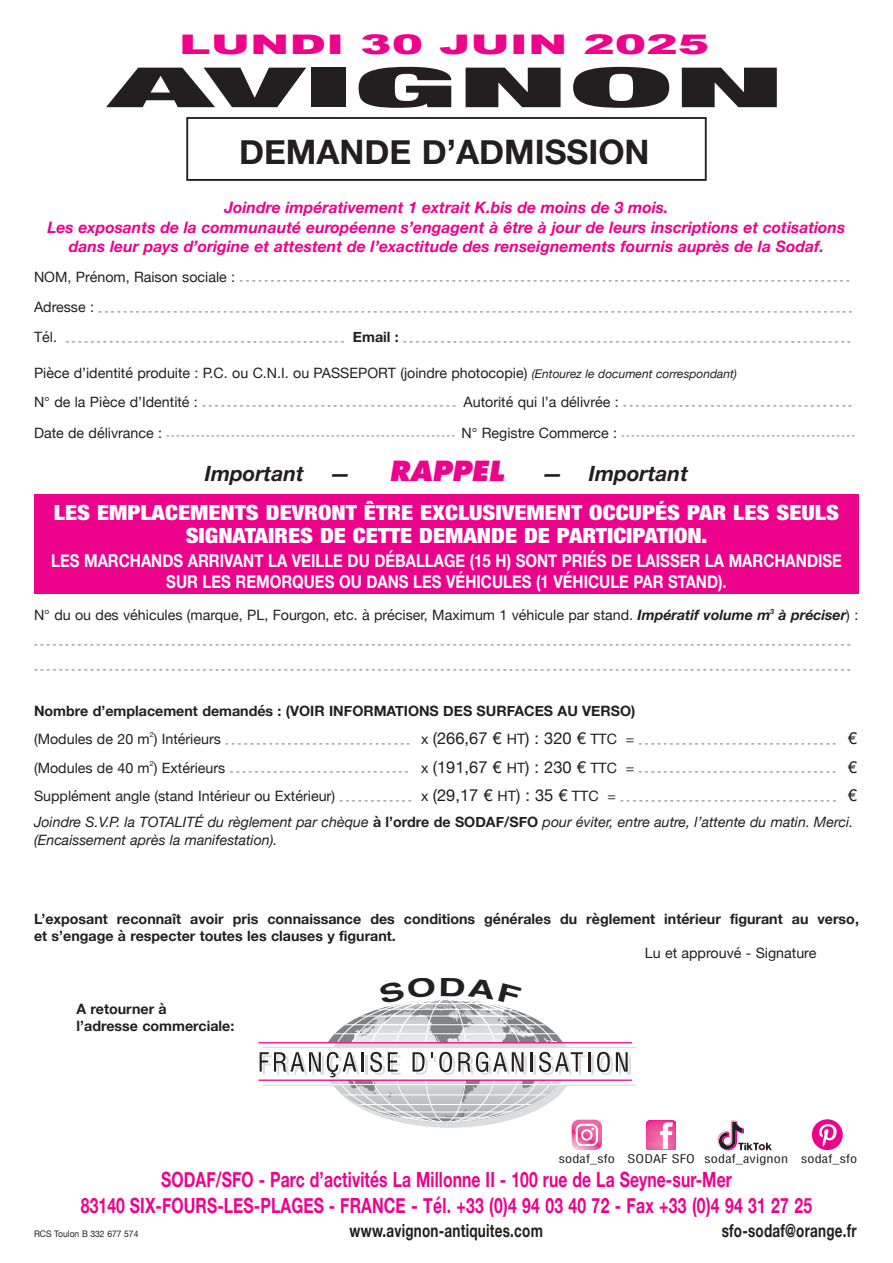
<style>
.page{position:relative;width:893px;height:1263px;background:#fff}
.page>*{position:absolute;margin:0;border:0;box-sizing:border-box;transform-origin:0 0}
.t1{font:900 condensed 55.35px "Helvetica Neue";color:#231f20;scale:3.4 1}
.t2{font:700 33.75px "Helvetica Neue";color:#231f20}
.t3{font:900 27px "Arial";color:#ed028c;scale:1.75 1}
.t4{font:italic 800 27px "Futura Std";color:#ed028c}
.t5{font:700 21px/26.5px "Helvetica Neue";letter-spacing:.005em;color:#ed028c;text-align:center;scale:.75 1}
.t6{font:900 condensed 21px/22.5px "Helvetica Neue";color:#fff;text-align:center;scale:1.15 1}
.t7{font:italic 700 21px "Helvetica Neue";color:#231f20}
.t8{font:700 18px "Helvetica Neue";letter-spacing:.015em;color:#231f20;scale:.75 1}
.t9{font:700 17.7px/21px "Helvetica Neue";color:#fff;text-align:center;scale:.85 1}
.t10{font:italic 700 15.75px/19.5px "Helvetica Neue";color:#ed028c;text-align:center}
.t11{font:14.25px "Helvetica Neue";color:#231f20}
.t12{font:italic 14.25px/25.5px "Helvetica Neue";color:#231f20}
.t13{font:700 14.25px/17px "Helvetica Neue";color:#231f20}
.t14{font:condensed 11.7px "Helvetica LT Std";letter-spacing:.01em;color:#231f20;scale:1.21 1}
.t15{font:9px "Helvetica Neue";color:#231f20;scale:.95 1}
.t16{font:7.5px "Helvetica Neue";color:#231f20;scale:1.25 1}
.t17{font:7.5px "Helvetica Neue";color:#231f20}
.t18{font:7.2px "Helvetica Neue";color:#231f20}
.s1{font-style:italic;font-size:12px}
.s2{font-size:14.25px}
.s3{font-weight:700;font-style:italic}
.s4{font-style:normal}
.s5{font-style:normal;font-size:16.5px}
.s6{font-weight:700;font-style:normal}
</style>
<div class="page">
<div style="left:186px;top:117px;width:521px;height:64px;border:2px solid #231f20"></div>
<div style="left:34px;top:494px;width:825px;height:100px;background:#ed028c"></div>
<hr style="left:262px;top:1084px;width:374px;height:2px;background:#dcdddf">
<hr style="left:262px;top:1047px;width:374px;height:1px;background:#dcdddf">
<hr style="left:258px;top:1042px;width:374px;height:1px;background:#ed028c">
<hr style="left:258px;top:1079px;width:374px;height:2px;background:#ed028c">
<div style="left:812px;top:1119px;width:31px;height:31px;background:#ed028c;border-radius:50%"></div>
<svg style="left:819px;top:1124px;width:18px;height:23px"></svg>
<svg style="left:717px;top:1120px;width:55px;height:30px"></svg>
<svg style="left:646px;top:1120px;width:30px;height:30px"></svg>
<svg style="left:572px;top:1120px;width:30px;height:30px"></svg>
<svg style="left:260px;top:999px;width:371px;height:147px"></svg>
<h3 class="t3" style="left:179px;top:24px;width:305px">LUNDI 30 JUIN 2025</h3>
<h1 class="t1" style="left:108px;top:42px;width:201px">AVIGNON</h1>
<h2 class="t2" style="left:239px;top:131px;width:412px">DEMANDE D’ADMISSION</h2>
<p class="t10" style="left:47px;top:197px;width:799px">Joindre impérativement 1 extrait K.bis de moins de 3 mois.<br>Les exposants de la communauté européenne s’engagent à être à jour de leurs inscriptions et cotisations dans leur pays d’origine et attestent de l’exactitude des renseignements fournis auprès de la Sodaf.</p>
<p class="t16" style="left:34px;top:276px;width:654px"><sup>NOM,</sup> <sup>Prénom,</sup> <sup>Raison</sup> <sup>sociale</sup> <sup>:</sup> - - - - - - - - - - - - - - - - - - - - - - - - - - - - - - - - - - - - - - - - - - - - - - - - - - - - - - - - - - - - - - - - - - - - - - - - - - - - - - - - - - - - - - - - - - - - - - - - - -</p>
<p class="t16" style="left:34px;top:306px;width:656px"><sup>Adresse</sup> <sup>:</sup> - - - - - - - - - - - - - - - - - - - - - - - - - - - - - - - - - - - - - - - - - - - - - - - - - - - - - - - - - - - - - - - - - - - - - - - - - - - - - - - - - - - - - - - - - - - - - - - - - - - - - - - - - - - - - - - - - - - - - - - - -</p>
<p class="t16" style="left:34px;top:337px;width:655px"><sup>Tél.</sup> - - - - - - - - - - - - - - - - - - - - - - - - - - - - - - - - - - - - - - - - - - - - - <sup>Email</sup> <sup>:</sup> - - - - - - - - - - - - - - - - - - - - - - - - - - - - - - - - - - - - - - - - - - - - - - - - - - - - - - - - - - - - - - - - - - - - - - - -</p>
<h3 class="t11" style="left:34px;top:364px;width:704px">Pièce d’identité produite : P.C. ou C.N.I. ou PASSEPORT (joindre photocopie) <span class="s1">(Entourez le document correspondant)</span></h3>
<p class="t16" style="left:34px;top:401px;width:656px"><sup>N°</sup> <sup>de</sup> <sup>la</sup> <sup>Pièce</sup> <sup>d’Identité</sup> <sup>:</sup> - - - - - - - - - - - - - - - - - - - - - - - - - - - - - - - - - - - - - - - - - <sup>Autorité</sup> <sup>qui</sup> <sup>l’a</sup> <sup>délivrée</sup> <sup>:</sup> - - - - - - - - - - - - - - - - - - - - - - - - - - - - - - - - - - - - -</p>
<p class="t17" style="left:34px;top:431px;width:822px"><span class="s2">Date de délivrance :</span> - - - - - - - - - - - - - - - - - - - - - - - - - - - - - - - - - - - - - - - - - - - - - - - - - - - - - - - - - - <span class="s2">N° Registre Commerce :</span> - - - - - - - - - - - - - - - - - - - - - - - - - - - - - - - - - - - - - - - - - - - - - - -</p>
<h3 class="t7" style="left:205px;top:460px;width:147px">Important —</h3>
<h3 class="t4" style="left:389px;top:459px;width:116px">RAPPEL</h3>
<h3 class="t7" style="left:542px;top:460px;width:147px">— Important</h3>
<h3 class="t6" style="left:54px;top:500px;width:684px">LES EMPLACEMENTS DEVRONT ÊTRE EXCLUSIVEMENT OCCUPÉS PAR LES SEULS<br>SIGNATAIRES DE CETTE DEMANDE DE PARTICIPATION.</h3>
<h3 class="t9" style="left:51px;top:549px;width:932px">LES MARCHANDS ARRIVANT LA VEILLE DU DÉBALLAGE (15 H) SONT PRIÉS DE LAISSER LA MARCHANDISE<br>SUR LES REMORQUES OU DANS LES VÉHICULES (1 VÉHICULE PAR STAND).</h3>
<h3 class="t11" style="left:34px;top:606px;width:826px">N° du ou des véhicules (marque, PL, Fourgon, etc. à préciser, Maximum 1 véhicule par stand. <span class="s3">Impératif volume m</span><sup>3</sup> <span class="s3">à préciser</span>) :</h3>
<p class="t16" style="left:34px;top:639px;width:655px">- - - - - - - - - - - - - - - - - - - - - - - - - - - - - - - - - - - - - - - - - - - - - - - - - - - - - - - - - - - - - - - - - - - - - - - - - - - - - - - - - - - - - - - - - - - - - - - - - - - - - - - - - - - - - - - - - - - - - - - - - - - - - - - - - - -</p>
<p class="t16" style="left:34px;top:665px;width:655px">- - - - - - - - - - - - - - - - - - - - - - - - - - - - - - - - - - - - - - - - - - - - - - - - - - - - - - - - - - - - - - - - - - - - - - - - - - - - - - - - - - - - - - - - - - - - - - - - - - - - - - - - - - - - - - - - - - - - - - - - - - - - - - - - - - -</p>
<h3 class="t13" style="left:34px;top:702px;width:603px">Nombre d’emplacement demandés : (VOIR INFORMATIONS DES SURFACES AU VERSO)</h3>
<h3 class="t11" style="left:34px;top:730px;width:117px">(Modules de 20 m</h3>
<p class="t18" style="left:150px;top:730px;width:5px">2</p>
<p class="t16" style="left:154px;top:738px;width:564px"><sup>)</sup> <sup>Intérieurs</sup> - - - - - - - - - - - - - - - - - - - - - - - - - - - - - - <sup>x</sup> <sup>(266,67</sup> <sup>€</sup> <sup>HT</sup><sup>)</sup> <sup>:</sup> <sup>320</sup> <sup>€</sup> <sup>TTC</sup> <sup>=</sup> - - - - - - - - - - - - - - - - - - - - - - - - - - - - - - - - <sup>€</sup></p>
<h3 class="t11" style="left:34px;top:759px;width:117px">(Modules de 40 m</h3>
<p class="t18" style="left:150px;top:759px;width:5px">2</p>
<p class="t16" style="left:154px;top:767px;width:564px"><sup>)</sup> <sup>Extérieurs</sup> - - - - - - - - - - - - - - - - - - - - - - - - - - - - - <sup>x</sup> <sup>(191,67</sup> <sup>€</sup> <sup>HT</sup><sup>)</sup> <sup>:</sup> <sup>230</sup> <sup>€</sup> <sup>TTC</sup> <sup>=</sup> - - - - - - - - - - - - - - - - - - - - - - - - - - - - - - - - <sup>€</sup></p>
<p class="t12" style="left:34px;top:783px;width:824px"><span class="s4">Supplément angle (stand Intérieur ou Extérieur)</span> <sub>-</sub> <sub>-</sub> <sub>-</sub> <sub>-</sub> <sub>-</sub> <sub>-</sub> <sub>-</sub> <sub>-</sub> <sub>-</sub> <sub>-</sub> <sub>-</sub> <sub>-</sub> <span class="s4">x</span> <span class="s5">(29,17 €</span> <span class="s4">HT</span><span class="s5">) : 35 €</span> <span class="s4">TTC =</span> <sub>-</sub> <sub>-</sub> <sub>-</sub> <sub>-</sub> <sub>-</sub> <sub>-</sub> <sub>-</sub> <sub>-</sub> <sub>-</sub> <sub>-</sub> <sub>-</sub> <sub>-</sub> <sub>-</sub> <sub>-</sub> <sub>-</sub> <sub>-</sub> <sub>-</sub> <sub>-</sub> <sub>-</sub> <sub>-</sub> <sub>-</sub> <sub>-</sub> <sub>-</sub> <sub>-</sub> <sub>-</sub> <sub>-</sub> <sub>-</sub> <sub>-</sub> <sub>-</sub> <sub>-</sub> <sub>-</sub> <sub>-</sub> <sub>-</sub> <sub>-</sub> <sub>-</sub> <span class="s5">€<br></span>Joindre S.V.P. la TOTALITÉ du règlement par chèque <span class="s6">à l’ordre de SODAF/SFO</span> pour éviter, entre autre, l’attente du matin. Merci.</p>
<h3 class="t12" style="left:34px;top:826px;width:245px">(Encaissement après la manifestation).</h3>
<h3 class="t13" style="left:34px;top:910px;width:826px">L’exposant reconnaît avoir pris connaissance des conditions générales du règlement intérieur figurant au verso, et s’engage à respecter toutes les clauses y figurant.</h3>
<h3 class="t11" style="left:645px;top:944px;width:173px">Lu et approuvé - Signature</h3>
<h3 class="t13" style="left:77px;top:1000px;width:159px">A retourner à<br>l’adresse commerciale:</h3>
<h3 class="t14" style="left:559px;top:1154px;width:248px">sodaf_sfo SODAF SFO sodaf_avignon sodaf_sfo</h3>
<h3 class="t5" style="left:81px;top:1165px;width:977px">SODAF/SFO - Parc d’activités La Millonne II - 100 rue de La Seyne-sur-Mer<br>83140 SIX-FOURS-LES-PLAGES - FRANCE - Tél. +33 (0)4 94 03 40 72 - Fax +33 (0)4 94 31 27 25</h3>
<p class="t15" style="left:34px;top:1228px;width:111px">RCS Toulon B 332 677 574</p>
<h3 class="t8" style="left:350px;top:1219px;width:259px">www.avignon-antiquites.com</h3>
<h3 class="t8" style="left:722px;top:1219px;width:182px">sfo-sodaf@orange.fr</h3>
</div>
